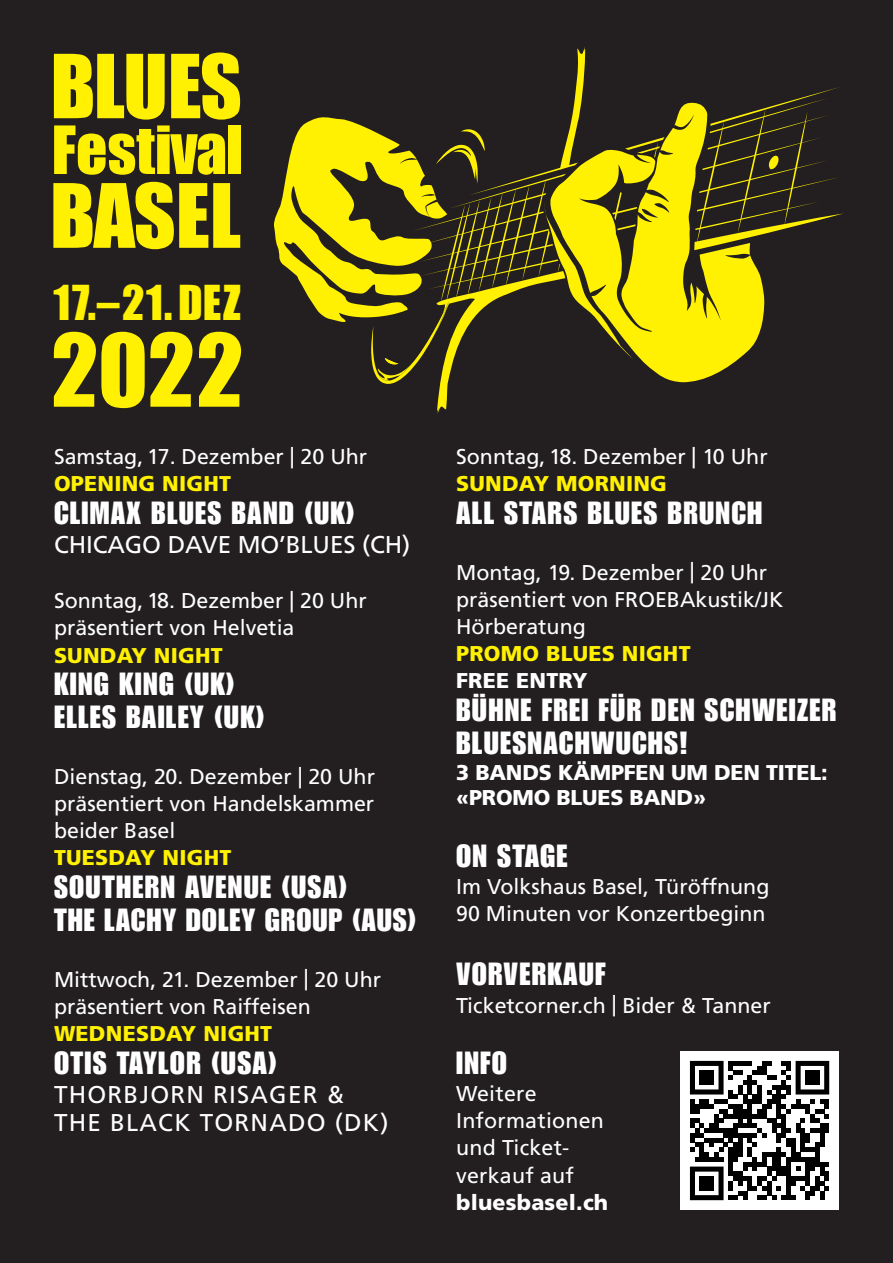
<style>
.page{position:relative;width:893px;height:1263px;background:#231f20}
.page>*{position:absolute;margin:0;border:0;box-sizing:border-box;transform-origin:0 0}
.t1{font:93px "Impact";color:#fff101}
.t2{font:81.9px "Impact";letter-spacing:-.01em;color:#fff101}
.t3{font:81.45px "Impact";letter-spacing:-.02em;color:#fff101}
.t4{font:61.35px "Impact";color:#fff101}
.t5{font:44.55px "Impact";letter-spacing:.04em;color:#fff101}
.t6{font:31.35px/32.8px "Impact LT Std";letter-spacing:.04em;color:#fff}
.t7{font:24.3px/28.5px "Frutiger LT Std";letter-spacing:.05em;color:#fff}
.t8{font:24.3px "Frutiger LT Std";letter-spacing:-.005em;color:#fff}
.t9{font:21.45px/27.2px "Frutiger LT Std";color:#fff}
.t10{font:900 21.45px "Frutiger LT Std";letter-spacing:.01em;color:#fff101}
.t11{font:900 21.45px/25.7px "Frutiger LT Std";letter-spacing:-.01em;color:#fff}
.t12{font:900 21.45px "Frutiger LT Std";letter-spacing:.01em;color:#fff}
</style>
<div class="page">
<svg style="left:765px;top:87px;width:78px;height:147px"></svg>
<svg style="left:665px;top:102px;width:100px;height:280px;fill:#fff101"></svg>
<svg style="left:274px;top:47px;width:391px;height:367px"></svg>
<div style="left:680px;top:1051px;width:159px;height:159px;background:#fff"></div>
<svg style="left:690px;top:1061px;width:139px;height:139px"></svg>
<div style="left:700px;top:1070px;width:14px;height:15px;background:#000"></div>
<div style="left:805px;top:1070px;width:15px;height:15px;background:#000"></div>
<div style="left:700px;top:1176px;width:14px;height:14px;background:#000"></div>
<h3 class="t3" style="left:51px;top:23px;width:193px">BLUES</h3>
<h3 class="t4" style="left:52px;top:102px;width:193px">Festival</h3>
<h2 class="t2" style="left:50px;top:152px;width:192px">BASEL</h2>
<h3 class="t5" style="left:54px;top:268px;width:189px">17.–21. DEZ</h3>
<h1 class="t1" style="left:51px;top:298px;width:193px">2022</h1>
<p class="t9" style="left:54px;top:443px;width:315px">Samstag, 17. Dezember | 20 Uhr</p>
<p class="t10" style="left:54px;top:471px;width:178px">OPENING NIGHT</p>
<h3 class="t6" style="left:54px;top:496px;width:303px">CLIMAX BLUES BAND (UK)</h3>
<p class="t8" style="left:54px;top:530px;width:358px">CHICAGO DAVE MO’BLUES (CH)</p>
<p class="t9" style="left:54px;top:587px;width:314px">Sonntag, 18. Dezember | 20 Uhr präsentiert von Helvetia</p>
<p class="t10" style="left:54px;top:642px;width:170px">SUNDAY NIGHT</p>
<h3 class="t6" style="left:54px;top:667px;width:212px">KING KING (UK)<br>ELLES BAILEY (UK)</h3>
<p class="t9" style="left:54px;top:763px;width:323px;text-align:justify">Dienstag, 20. Dezember | 20 Uhr präsentiert von Handelskammer beider Basel</p>
<p class="t10" style="left:54px;top:845px;width:179px">TUESDAY NIGHT</p>
<h3 class="t6" style="left:54px;top:870px;width:364px">SOUTHERN AVENUE (USA)<br>THE LACHY DOLEY GROUP (AUS)</h3>
<p class="t9" style="left:54px;top:966px;width:329px">Mittwoch, 21. Dezember | 20 Uhr präsentiert von Raiffeisen</p>
<p class="t10" style="left:54px;top:1021px;width:220px">WEDNESDAY NIGHT</p>
<h3 class="t6" style="left:54px;top:1046px;width:225px">OTIS TAYLOR (USA)</h3>
<p class="t7" style="left:54px;top:1080px;width:336px">THORBJORN RISAGER &amp;<br>THE BLACK TORNADO (DK)</p>
<p class="t9" style="left:456px;top:443px;width:313px">Sonntag, 18. Dezember | 10 Uhr</p>
<p class="t10" style="left:456px;top:471px;width:212px">SUNDAY MORNING</p>
<h3 class="t6" style="left:456px;top:496px;width:308px">ALL STARS BLUES BRUNCH</h3>
<p class="t9" style="left:456px;top:559px;width:329px">Montag, 19. Dezember | 20 Uhr präsentiert von FROEBAkustik/JK<br>Hörberatung</p>
<p class="t10" style="left:456px;top:641px;width:236px">PROMO BLUES NIGHT</p>
<p class="t12" style="left:456px;top:668px;width:133px">FREE ENTRY</p>
<h3 class="t6" style="left:456px;top:693px;width:382px">BÜHNE FREI FÜR DEN SCHWEIZER<br>BLUESNACHWUCHS!</h3>
<p class="t11" style="left:456px;top:759px;width:373px">3 BANDS KÄMPFEN UM DEN TITEL: «PROMO BLUES BAND»</p>
<h3 class="t6" style="left:456px;top:839px;width:113px">ON STAGE</h3>
<p class="t9" style="left:456px;top:873px;width:315px">Im Volkshaus Basel, Türöffnung<br>90 Minuten vor Konzertbeginn</p>
<h3 class="t6" style="left:456px;top:957px;width:151px">VORVERKAUF</h3>
<p class="t9" style="left:456px;top:992px;width:316px">Ticketcorner.ch | Bider &amp; Tanner</p>
<h3 class="t6" style="left:456px;top:1046px;width:52px">INFO</h3>
<p class="t9" style="left:456px;top:1080px;width:149px">Weitere<br>Informationen und Ticket&shy;verkauf auf</p>
<p class="t12" style="left:456px;top:1189px;width:154px">bluesbasel.ch</p>
</div>
